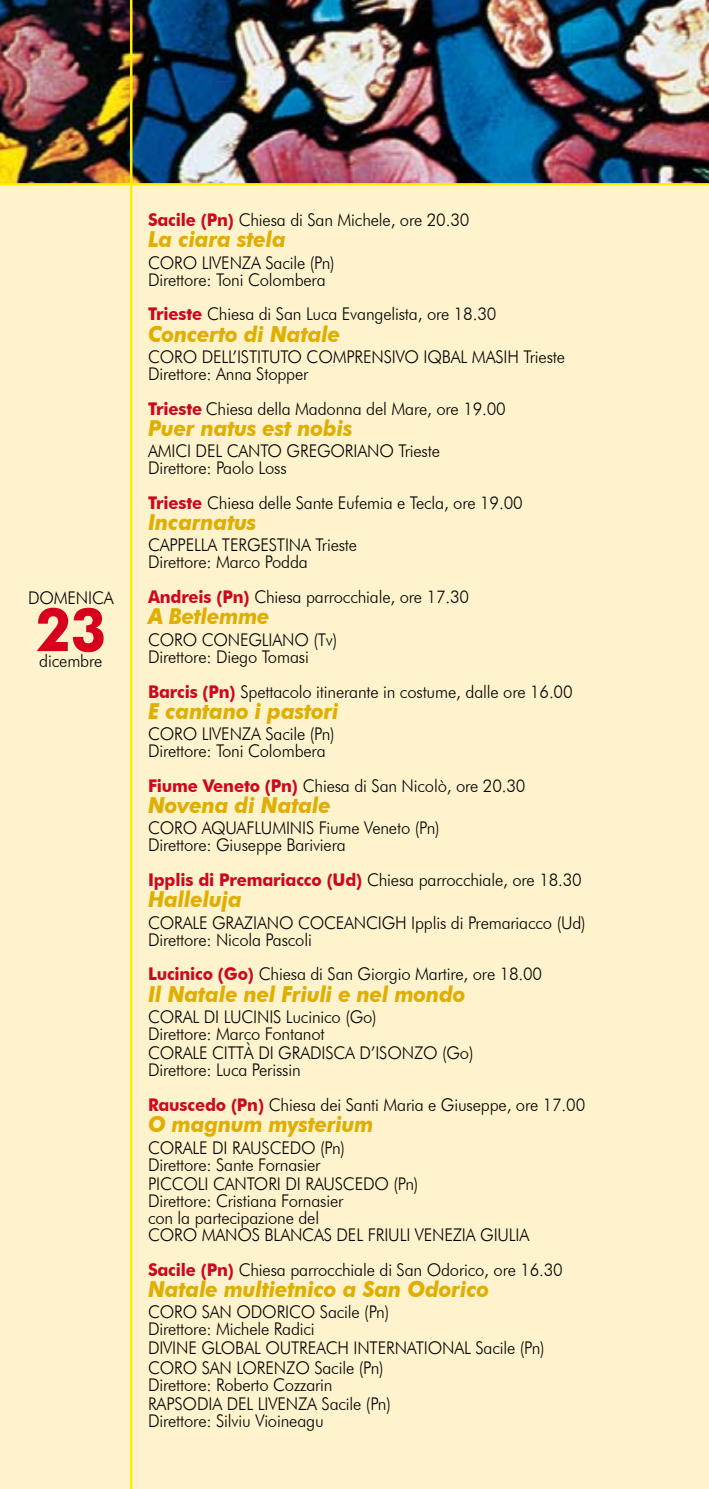
<style>
.page{position:relative;width:709px;height:1489px;background:#fff}
.page>*{position:absolute;margin:0;border:0;box-sizing:border-box;transform-origin:0 0}
.t1{font:700 60px "Futura BT";color:#d7001c;scale:.95 1}
.t2{font:italic 700 22px "Futura BT";letter-spacing:-.01em;color:#e0ae00;scale:.95 1}
.t3{font:300 17.5px/17px "Futura BT";letter-spacing:-.01em;color:#000;scale:.95 1}
.s1{font-weight:700;color:#cd071e}
</style>
<div class="page">
<div style="left:0;top:0;width:709px;height:1488px;background:#fef3cd"></div>
<img style="left:0;top:0;width:709px;height:183px">
<hr style="left:130px;top:0;width:2px;height:1488px;background:#ffed00">
<hr style="left:0;top:183px;width:709px;height:3px;background:#ffed00">
<p class="t3" style="left:28px;top:588px;width:13px">domenica</p>
<h1 class="t1" style="left:36px;top:593px;width:76px">23</h1>
<p class="t3" style="left:39px;top:652px;width:68px">dicembre</p>
<p class="t3" style="left:148px;top:211px;width:340px"><span class="s1">Sacile (Pn)</span> Chiesa di San Michele, ore 20.30</p>
<p class="t2" style="left:148px;top:226px;width:147px">La ciara stela</p>
<p class="t3" style="left:148px;top:254px;width:26px">Coro</p>
<p class="t3" style="left:202px;top:254px;width:17px">Liven</p>
<p class="t3" style="left:148px;top:254px;width:198px;text-indent:94px">za Sacile (Pn)<br>Direttore: Toni Colombera</p>
<p class="t3" style="left:148px;top:305px;width:368px"><span class="s1">Trieste</span> Chiesa di San Luca Evangelista, ore 18.30</p>
<p class="t2" style="left:148px;top:320px;width:204px">Concerto di Natale</p>
<p class="t3" style="left:148px;top:348px;width:26px">Coro</p>
<p class="t3" style="left:202px;top:348px;width:10px">dell</p>
<p class="t3" style="left:232px;top:348px;width:19px">’Istituto</p>
<p class="t3" style="left:307px;top:348px;width:24px">Comprensivo</p>
<p class="t3" style="left:423px;top:348px;width:29px">Iqbal</p>
<p class="t3" style="left:472px;top:348px;width:24px">Masih</p>
<p class="t3" style="left:523px;top:348px;width:45px">Trieste</p>
<p class="t3" style="left:148px;top:356px;width:378px;line-height:34.8px">Direttore: Anna Stopper<br><span class="s1">Trieste</span> Chiesa della Madonna del Mare, ore 19.00</p>
<p class="t2" style="left:148px;top:414px;width:217px">Puer natus est nobis</p>
<p class="t3" style="left:148px;top:442px;width:20px">Amici</p>
<p class="t3" style="left:196px;top:442px;width:10px">del</p>
<p class="t3" style="left:227px;top:442px;width:25px">Canto</p>
<p class="t3" style="left:287px;top:442px;width:26px">Gregoriano</p>
<p class="t3" style="left:398px;top:442px;width:45px">Trieste</p>
<p class="t3" style="left:148px;top:450px;width:396px;line-height:34.8px">Direttore: Paolo Loss<br><span class="s1">Trieste</span> Chiesa delle Sante Eufemia e Tecla, ore 19.00</p>
<p class="t2" style="left:148px;top:509px;width:116px">Incarnatus</p>
<p class="t3" style="left:148px;top:536px;width:23px">Cappella</p>
<p class="t3" style="left:222px;top:536px;width:19px">Tergestina</p>
<p class="t3" style="left:315px;top:536px;width:45px">Trieste</p>
<p class="t3" style="left:148px;top:544px;width:339px;line-height:34.8px">Direttore: Marco Podda<br><span class="s1">Andreis (Pn)</span> Chiesa parrocchiale, ore 17.30</p>
<p class="t2" style="left:148px;top:603px;width:130px">A Betlemme</p>
<p class="t3" style="left:148px;top:631px;width:26px">Coro</p>
<p class="t3" style="left:202px;top:631px;width:25px">Conegliano</p>
<p class="t3" style="left:313px;top:631px;width:27px">(Tv)</p>
<p class="t3" style="left:148px;top:639px;width:448px;line-height:34.8px">Direttore: Diego Tomasi<br><span class="s1">Barcis (Pn)</span> Spettacolo itinerante in costume, dalle ore 16.00</p>
<p class="t2" style="left:148px;top:697px;width:202px">E cantano i pastori</p>
<p class="t3" style="left:148px;top:725px;width:26px">Coro</p>
<p class="t3" style="left:202px;top:725px;width:17px">Liven</p>
<p class="t3" style="left:148px;top:725px;width:198px;text-indent:94px">za Sacile (Pn)<br>Direttore: Toni Colombera</p>
<p class="t3" style="left:148px;top:777px;width:399px"><span class="s1">Fiume Veneto (Pn)</span> Chiesa di San Nicolò, ore 20.30</p>
<p class="t2" style="left:148px;top:791px;width:194px">Novena di Natale</p>
<p class="t3" style="left:148px;top:819px;width:26px">Coro</p>
<p class="t3" style="left:202px;top:819px;width:36px">Aquafluminis</p>
<p class="t3" style="left:148px;top:819px;width:308px;text-indent:171px">Fiume Veneto (Pn)<br>Direttore: Giuseppe Bariviera</p>
<p class="t3" style="left:148px;top:871px;width:458px"><span class="s1">Ipplis di Premariacco (Ud)</span> Chiesa parrocchiale, ore 18.30</p>
<p class="t2" style="left:148px;top:886px;width:100px">Halleluja</p>
<p class="t3" style="left:148px;top:913px;width:24px">Corale</p>
<p class="t3" style="left:212px;top:913px;width:55px">Graziano</p>
<p class="t3" style="left:298px;top:913px;width:25px">Coceancigh</p>
<p class="t3" style="left:411px;top:913px;width:185px">Ipplis di Premariacco (Ud)</p>
<p class="t3" style="left:148px;top:921px;width:416px;line-height:34.8px">Direttore: Nicola Pascoli<br><span class="s1">Lucinico (Go)</span> Chiesa di San Giorgio Martire, ore 18.00</p>
<p class="t2" style="left:148px;top:980px;width:336px">Il Natale nel Friuli e nel mondo</p>
<p class="t3" style="left:148px;top:1008px;width:24px">Coral</p>
<p class="t3" style="left:204px;top:1008px;width:38px">di Lucinis</p>
<p class="t3" style="left:148px;top:1008px;width:242px;text-indent:138px">Lucinico (Go)<br>Direttore: Marco Fontanot</p>
<p class="t3" style="left:148px;top:1044px;width:24px">Corale</p>
<p class="t3" style="left:212px;top:1044px;width:95px">Città di Gradisca</p>
<p class="t3" style="left:359px;top:1044px;width:34px">d’Ison</p>
<p class="t3" style="left:414px;top:1044px;width:64px">zo (Go)</p>
<p class="t3" style="left:148px;top:1052px;width:462px;line-height:34.8px">Direttore: Luca Perissin<br><span class="s1">Rauscedo (Pn)</span> Chiesa dei Santi Maria e Giuseppe, ore 17.00</p>
<p class="t2" style="left:148px;top:1110px;width:239px">O magnum mysterium</p>
<p class="t3" style="left:148px;top:1138px;width:24px">Corale</p>
<p class="t3" style="left:212px;top:1138px;width:43px">di Rauscedo</p>
<p class="t3" style="left:148px;top:1138px;width:209px;text-indent:172px">(Pn)<br>Direttore: Sante Fornasier</p>
<p class="t3" style="left:148px;top:1174px;width:19px">Piccoli</p>
<p class="t3" style="left:213px;top:1174px;width:23px">Cantori</p>
<p class="t3" style="left:285px;top:1174px;width:43px">di Rauscedo</p>
<p class="t3" style="left:393px;top:1174px;width:28px">(Pn)</p>
<p class="t3" style="left:148px;top:1191px;width:207px">Direttore: Cristiana Fornasier con la partecipazione del<br>Coro</p>
<p class="t3" style="left:202px;top:1225px;width:27px">Manos</p>
<p class="t3" style="left:264px;top:1225px;width:21px">Blancas</p>
<p class="t3" style="left:336px;top:1225px;width:10px">del</p>
<p class="t3" style="left:367px;top:1225px;width:17px">Friuli</p>
<p class="t3" style="left:148px;top:1216px;width:438px;line-height:34.8px;text-indent:267px">Venezia Giulia<br><span class="s1">Sacile (Pn)</span> Chiesa parrocchiale di San Odorico, ore 16.30</p>
<p class="t2" style="left:148px;top:1275px;width:361px">Natale multietnico a San Odorico</p>
<p class="t3" style="left:148px;top:1303px;width:26px">Coro</p>
<p class="t3" style="left:202px;top:1303px;width:64px">San Odorico</p>
<p class="t3" style="left:320px;top:1303px;width:74px">Sacile (Pn)</p>
<p class="t3" style="left:148px;top:1318px;width:177px;line-height:19.2px">Direttore: Michele Radici<br>Divine</p>
<p class="t3" style="left:201px;top:1339px;width:25px">Global</p>
<p class="t3" style="left:265px;top:1339px;width:27px">Outreach</p>
<p class="t3" style="left:353px;top:1339px;width:15px">International</p>
<p class="t3" style="left:475px;top:1339px;width:74px">Sacile (Pn)</p>
<p class="t3" style="left:148px;top:1358px;width:250px;text-indent:138px">zo Sacile (Pn)<br>Direttore: Roberto Cozzarin</p>
<p class="t3" style="left:148px;top:1394px;width:20px">Rapsodia</p>
<p class="t3" style="left:227px;top:1394px;width:10px">del</p>
<p class="t3" style="left:258px;top:1394px;width:17px">Liven</p>
<p class="t3" style="left:148px;top:1358px;width:26px">Coro</p>
<p class="t3" style="left:202px;top:1358px;width:55px">San Loren</p>
<p class="t3" style="left:148px;top:1394px;width:257px;text-indent:150px">za Sacile (Pn)<br>Direttore: Silviu Vioineagu</p>
</div>
